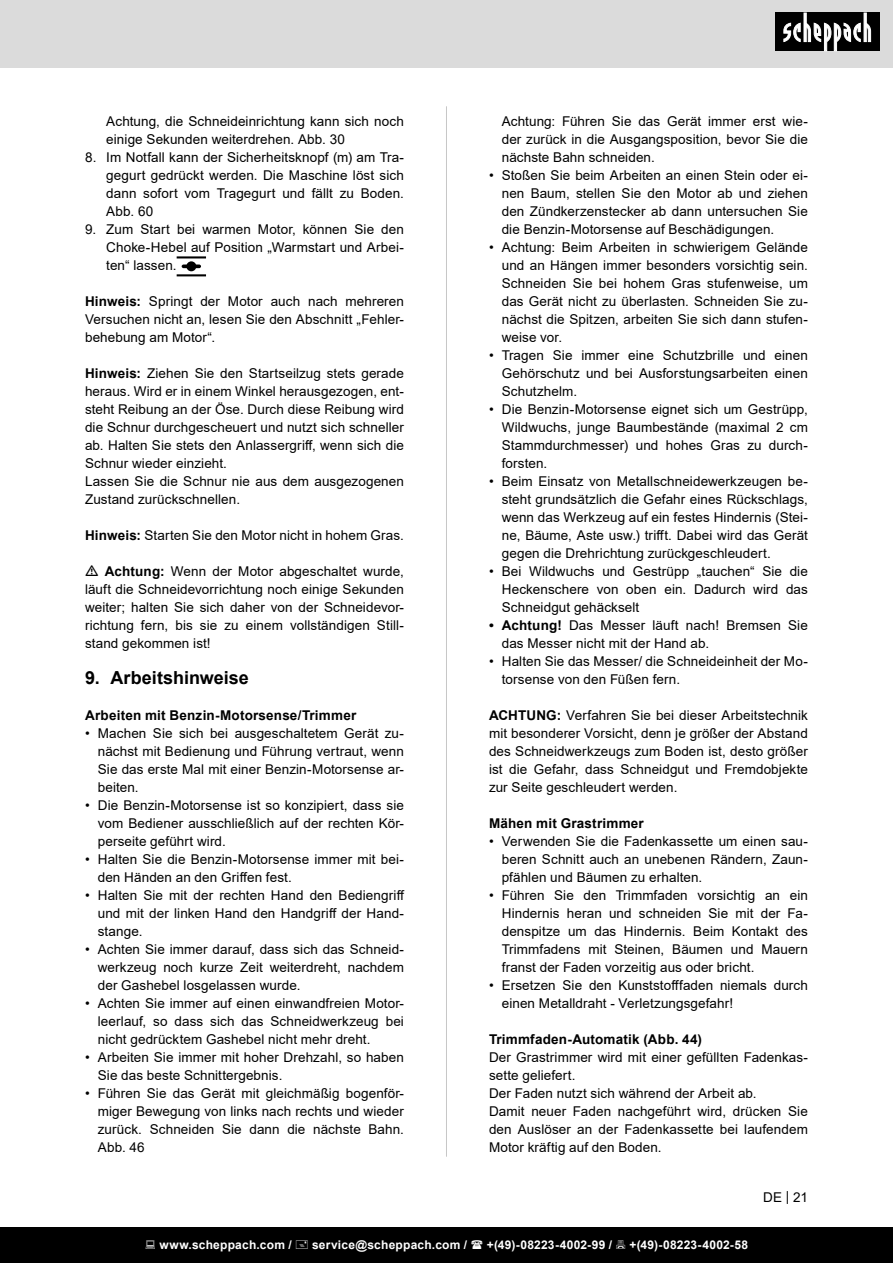
<style>
.page{position:relative;width:893px;height:1263px;background:#fff}
.page>*{position:absolute;margin:0;border:0;box-sizing:border-box;transform-origin:0 0}
.t1{font:700 18px "Arial";color:#000}
.t2{font:13.5px/18px "Arial";letter-spacing:.005em;color:#000;text-align:justify}
.t3{font:700 13.5px "Arial";letter-spacing:.015em;color:#000}
.t4{font:700 12px "Arial";letter-spacing:.02em;color:#fff}
.s1{font-weight:700}
</style>
<div class="page">
<div style="left:0;top:0;width:893px;height:67px;background:#dbdbdb"></div>
<div style="left:0;top:1227px;width:893px;height:36px;background:#000"></div>
<div style="left:775px;top:13px;width:105px;height:38px;background:#000"></div>
<svg style="left:783px;top:13px;width:88px;height:38px"></svg>
<hr style="left:446px;top:106px;width:1px;height:1051px;background:#c7c7c7">
<svg style="left:182px;top:264px;width:19px;height:4px"></svg>
<div style="left:186px;top:261px;width:10px;height:10px;background:#000;border-radius:50%"></div>
<hr style="left:177px;top:256px;width:29px;height:2px;background:#000">
<hr style="left:177px;top:274px;width:29px;height:2px;background:#000">
<p class="t2" style="left:106px;top:112px;width:299px">Achtung, die Schneideinrichtung kann sich noch einige Sekunden weiterdrehen. Abb. 30</p>
<p class="t2" style="left:106px;top:148px;width:299px;text-indent:-21px">8. Im Notfall kann der Sicherheitsknopf (m) am Tra&shy;gegurt gedrückt werden. Die Maschine löst sich dann sofort vom Tragegurt und fällt zu Boden.<br>Abb. 60</p>
<p class="t2" style="left:106px;top:220px;width:299px;text-indent:-21px">9. Zum Start bei warmen Motor, können Sie den Choke-Hebel auf Position „Warmstart und Arbei&shy;ten“ lassen.</p>
<p class="t2" style="left:85px;top:292px;width:320px"><span class="s1">Hinweis:</span> Springt der Motor auch nach mehreren Versuchen nicht an, lesen Sie den Abschnitt „Fehler&shy;behebung am Motor“.</p>
<p class="t2" style="left:85px;top:364px;width:320px"><span class="s1">Hinweis:</span> Ziehen Sie den Startseilzug stets gerade heraus. Wird er in einem Winkel herausgezogen, ent&shy;steht Reibung an der Öse. Durch diese Reibung wird die Schnur durchgescheuert und nutzt sich schneller ab. Halten Sie stets den Anlassergriff, wenn sich die Schnur wieder einzieht.</p>
<p class="t2" style="left:85px;top:472px;width:320px">Lassen Sie die Schnur nie aus dem ausgezogenen<br>Zustand zurückschnellen.</p>
<p class="t2" style="left:85px;top:526px;width:320px"><span class="s1">Hinweis:</span> Starten Sie den Motor nicht in hohem Gras.</p>
<p class="t2" style="left:85px;top:562px;width:320px;text-indent:20px"><span class="s1">Achtung:</span> Wenn der Motor abgeschaltet wurde, läuft die Schneidevorrichtung noch einige Sekunden weiter; halten Sie sich daher von der Schneidevor&shy;richtung fern, bis sie zu einem vollständigen Still&shy;stand gekommen ist!</p>
<p class="t1" style="left:85px;top:665px;width:165px">9. Arbeitshinweise</p>
<p class="t3" style="left:85px;top:706px;width:273px">Arbeiten mit Benzin-Motorsense/Trimmer</p>
<p class="t2" style="left:98px;top:724px;width:308px;text-indent:-13px">• Machen Sie sich bei ausgeschaltetem Gerät zu&shy;nächst mit Bedienung und Führung vertraut, wenn Sie das erste Mal mit einer Benzin-Motorsense ar&shy;beiten.</p>
<p class="t2" style="left:98px;top:796px;width:308px;text-indent:-13px">• Die Benzin-Motorsense ist so konzipiert, dass sie vom Bediener ausschließlich auf der rechten Kör&shy;perseite geführt wird.</p>
<p class="t2" style="left:98px;top:850px;width:308px;text-indent:-13px">• Halten Sie die Benzin-Motorsense immer mit bei&shy;den Händen an den Griffen fest.</p>
<p class="t2" style="left:98px;top:886px;width:308px;text-indent:-13px">• Halten Sie mit der rechten Hand den Bediengriff und mit der linken Hand den Handgriff der Hand&shy;stange.</p>
<p class="t2" style="left:98px;top:940px;width:308px;text-indent:-13px">• Achten Sie immer darauf, dass sich das Schneid&shy;werkzeug noch kurze Zeit weiterdreht, nachdem der Gashebel losgelassen wurde.</p>
<p class="t2" style="left:98px;top:994px;width:308px;text-indent:-13px">• Achten Sie immer auf einen einwandfreien Motor&shy;leerlauf, so dass sich das Schneidwerkzeug bei nicht gedrücktem Gashebel nicht mehr dreht.</p>
<p class="t2" style="left:98px;top:1048px;width:308px;text-indent:-13px">• Arbeiten Sie immer mit hoher Drehzahl, so haben<br>Sie das beste Schnittergebnis.</p>
<p class="t2" style="left:98px;top:1084px;width:308px;text-indent:-13px">• Führen Sie das Gerät mit gleichmäßig bogenför&shy;miger Bewegung von links nach rechts und wieder zurück. Schneiden Sie dann die nächste Bahn.<br>Abb. 46</p>
<p class="t2" style="left:502px;top:112px;width:308px">Achtung: Führen Sie das Gerät immer erst wie&shy;der zurück in die Ausgangsposition, bevor Sie die nächste Bahn schneiden.</p>
<p class="t2" style="left:502px;top:166px;width:308px;text-indent:-13px">• Stoßen Sie beim Arbeiten an einen Stein oder ei&shy;nen Baum, stellen Sie den Motor ab und ziehen den Zündkerzenstecker ab dann untersuchen Sie die Benzin-Motorsense auf Beschädigungen.</p>
<p class="t2" style="left:502px;top:238px;width:308px;text-indent:-13px">• Achtung: Beim Arbeiten in schwierigem Gelände und an Hängen immer besonders vorsichtig sein.<br>Schneiden Sie bei hohem Gras stufenweise, um das Gerät nicht zu überlasten. Schneiden Sie zu&shy;nächst die Spitzen, arbeiten Sie sich dann stufen&shy;weise vor.</p>
<p class="t2" style="left:502px;top:346px;width:308px;text-indent:-13px">• Tragen Sie immer eine Schutzbrille und einen Gehörschutz und bei Ausforstungsarbeiten einen Schutzhelm.</p>
<p class="t2" style="left:502px;top:400px;width:308px;text-indent:-13px">• Die Benzin-Motorsense eignet sich um Gestrüpp, Wildwuchs, junge Baumbestände (maximal 2 cm Stammdurchmesser) und hohes Gras zu durch&shy;forsten.</p>
<p class="t2" style="left:502px;top:472px;width:308px;text-indent:-13px">• Beim Einsatz von Metallschneidewerkzeugen be&shy;steht grundsätzlich die Gefahr eines Rückschlags, wenn das Werkzeug auf ein festes Hindernis (Stei&shy;ne, Bäume, Aste usw.) trifft. Dabei wird das Gerät gegen die Drehrichtung zurückgeschleudert.</p>
<p class="t2" style="left:502px;top:562px;width:308px;text-indent:-13px">• Bei Wildwuchs und Gestrüpp „tauchen“ Sie die Heckenschere von oben ein. Dadurch wird das Schneidgut gehäckselt</p>
<p class="t2" style="left:502px;top:616px;width:308px;text-indent:-13px"><span class="s1">• Achtung!</span> Das Messer läuft nach! Bremsen Sie das Messer nicht mit der Hand ab.</p>
<p class="t2" style="left:502px;top:652px;width:308px;text-indent:-13px">• Halten Sie das Messer/ die Schneideinheit der Mo&shy;torsense von den Füßen fern.</p>
<p class="t2" style="left:489px;top:706px;width:320px"><span class="s1">ACHTUNG:</span> Verfahren Sie bei dieser Arbeitstechnik mit besonderer Vorsicht, denn je größer der Abstand des Schneidwerkzeugs zum Boden ist, desto größer ist die Gefahr, dass Schneidgut und Fremdobjekte zur Seite geschleudert werden.</p>
<p class="t3" style="left:489px;top:814px;width:156px">Mähen mit Grastrimmer</p>
<p class="t2" style="left:502px;top:832px;width:308px;text-indent:-13px">• Verwenden Sie die Fadenkassette um einen sau&shy;beren Schnitt auch an unebenen Rändern, Zaun&shy;pfählen und Bäumen zu erhalten.</p>
<p class="t2" style="left:502px;top:886px;width:308px;text-indent:-13px">• Führen Sie den Trimmfaden vorsichtig an ein Hindernis heran und schneiden Sie mit der Fa&shy;denspitze um das Hindernis. Beim Kontakt des Trimmfadens mit Steinen, Bäumen und Mauern franst der Faden vorzeitig aus oder bricht.</p>
<p class="t2" style="left:502px;top:976px;width:308px;text-indent:-13px">• Ersetzen Sie den Kunststofffaden niemals durch einen Metalldraht - Verletzungsgefahr!</p>
<p class="t3" style="left:489px;top:1030px;width:214px">Trimmfaden-Automatik (Abb. 44)</p>
<p class="t2" style="left:489px;top:1048px;width:320px">Der Grastrimmer wird mit einer gefüllten Fadenkas&shy;sette geliefert.</p>
<p class="t2" style="left:489px;top:1084px;width:269px">Der Faden nutzt sich während der Arbeit ab.</p>
<p class="t2" style="left:489px;top:1102px;width:320px">Damit neuer Faden nachgeführt wird, drücken Sie den Auslöser an der Fadenkassette bei laufendem Motor kräftig auf den Boden.</p>
<p class="t2" style="left:763px;top:1188px;width:46px">DE | 21</p>
<p class="t4" style="left:159px;top:1236px;width:134px">www.scheppach.com /</p>
<p class="t4" style="left:312px;top:1236px;width:157px">service@scheppach.com /</p>
<p class="t4" style="left:487px;top:1236px;width:127px">+(49)-08223-4002-99 /</p>
<p class="t4" style="left:629px;top:1236px;width:120px">+(49)-08223-4002-58</p>
</div>
